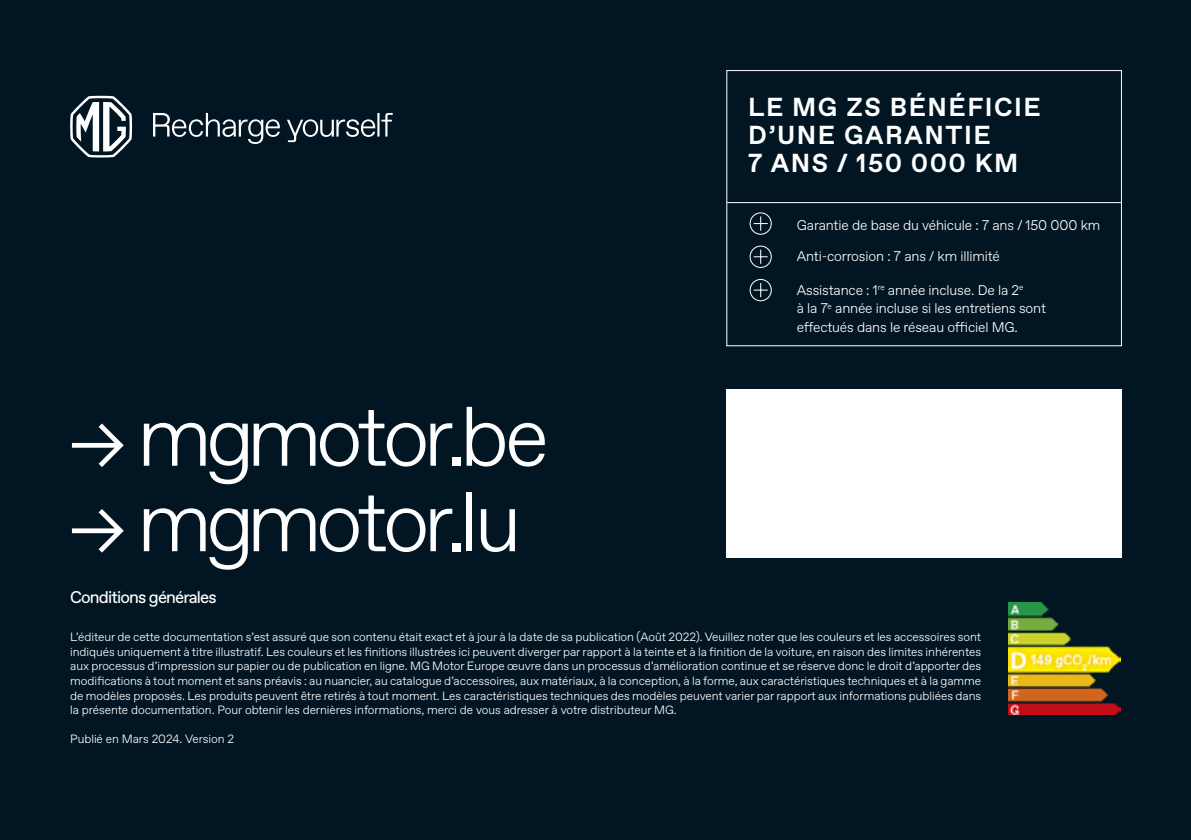
<style>
.page{position:relative;width:1191px;height:840px;background:#fff}
.page>*{position:absolute;margin:0;border:0;box-sizing:border-box;transform-origin:0 0}
.t1{font:300 84px "Favorit Std";letter-spacing:-.07em;color:#fff}
.t2{font:700 26px/28px "Favorit Std";letter-spacing:.06em;color:#fff}
.t3{font:17px "Favorit Std";letter-spacing:-.05em;color:#fff}
.t4{font:300 14px/18.6px "Favorit Std";letter-spacing:-.01em;color:#fff}
.t5{font:300 12px/14.6px "Favorit Std";letter-spacing:-.005em;color:#fff;text-align:justify}
.s1{font-size:70px}
</style>
<div class="page">
<div style="left:0;top:0;width:1191px;height:839px;background:#011622"></div>
<div style="left:726px;top:389px;width:395px;height:169px;background:#fff"></div>
<hr style="left:727px;top:202px;width:394px;height:1px;background:#fff">
<svg style="left:749px;top:212px;width:23px;height:23px"></svg>
<svg style="left:749px;top:245px;width:23px;height:23px"></svg>
<svg style="left:749px;top:279px;width:23px;height:22px"></svg>
<svg style="left:153px;top:113px;width:240px;height:31px"></svg>
<svg style="left:70px;top:96px;width:62px;height:61px"></svg>
<img style="left:1008px;top:602px;width:112px;height:112px">
<h2 class="t2" style="left:748px;top:93px;width:294px">LE MG ZS BÉNÉFICIE<br>D’UNE GARANTIE<br>7 ANS / 150 000 KM</h2>
<h1 class="t1" style="left:70px;top:380px;width:480px"><span class="s1">→</span> mgmotor.be</h1>
<h1 class="t1" style="left:70px;top:465px;width:453px"><span class="s1">→</span> mgmotor.lu</h1>
<h3 class="t3" style="left:70px;top:585px;width:148px">Conditions générales</h3>
<p class="t4" style="left:796px;top:215px;width:305px">Garantie de base du véhicule : 7 ans / 150 000 km</p>
<p class="t4" style="left:796px;top:246px;width:205px">Anti-corrosion : 7 ans / km illimité</p>
<p class="t4" style="left:796px;top:280px;width:251px">Assistance : 1<sup>re</sup> année incluse. De la 2<sup>e<br></sup>à la 7<sup>e</sup> année incluse si les entretiens sont effectués dans le réseau officiel MG.</p>
<p class="t5" style="left:70px;top:629px;width:912px">L’éditeur de cette documentation s’est assuré que son contenu était exact et à jour à la date de sa publication (Août 2022). Veuillez noter que les couleurs et les accessoires sont indiqués uniquement à titre illustratif. Les couleurs et les finitions illustrées ici peuvent diverger par rapport à la teinte et à la finition de la voiture, en raison des limites inhérentes aux processus d’impression sur papier ou de publication en ligne. MG Motor Europe œuvre dans un processus d’amélioration continue et se réserve donc le droit d’apporter des modifications à tout moment et sans préavis : au nuancier, au catalogue d’accessoires, aux matériaux, à la conception, à la forme, aux caractéristiques techniques et à la gamme de modèles proposés. Les produits peuvent être retirés à tout moment. Les caractéristiques techniques des modèles peuvent varier par rapport aux informations publiées dans la présente documentation. Pour obtenir les dernières informations, merci de vous adresser à votre distributeur MG.</p>
<p class="t5" style="left:70px;top:731px;width:166px">Publié en Mars 2024. Version 2</p>
</div>
